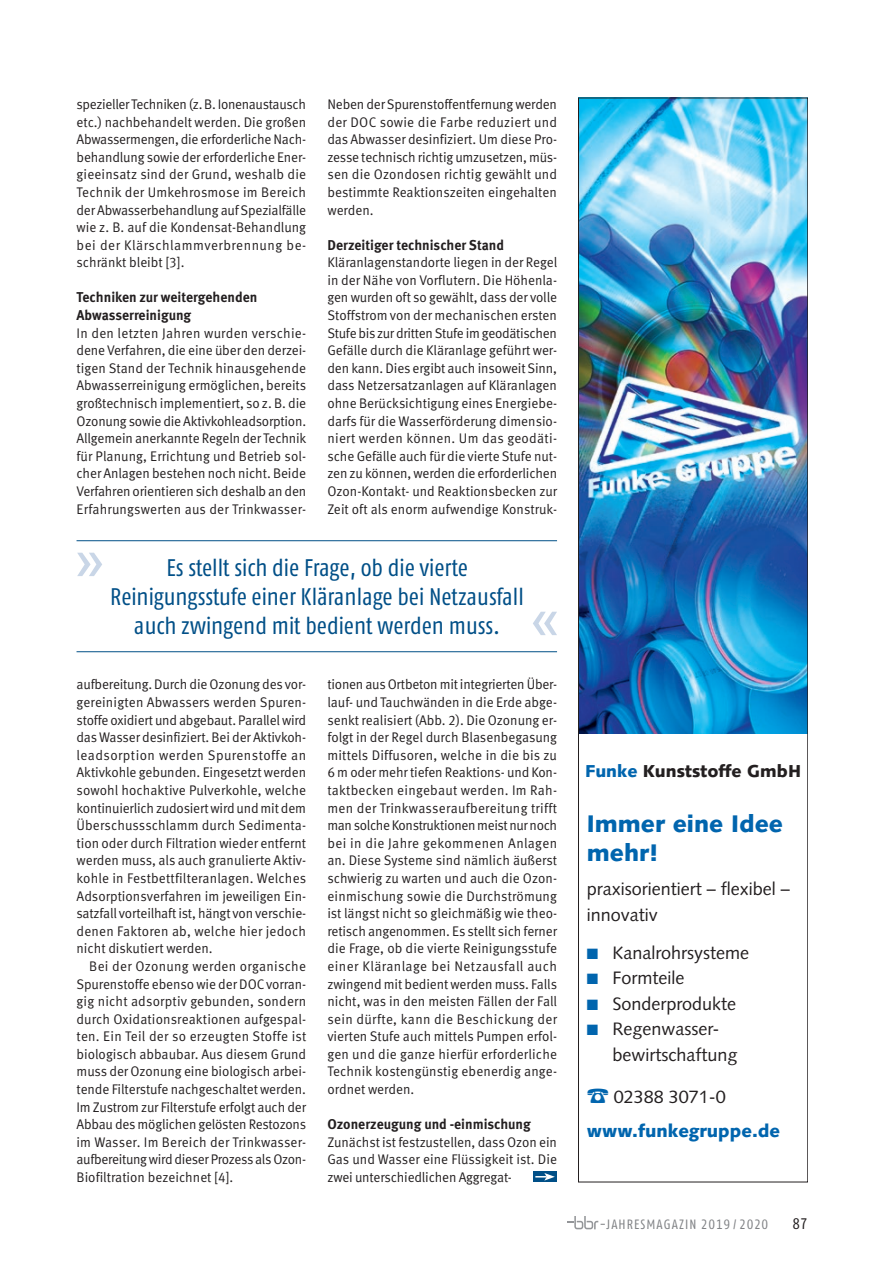
<style>
.page{position:relative;width:893px;height:1263px;background:#fff}
.page>*{position:absolute;margin:0;border:0;box-sizing:border-box;transform-origin:0 0}
.t1{font:condensed 24px/28.8px "Fago OT";color:#004f87;text-align:center}
.t2{font:900 24px/28.8px "Syntax LT Std";color:#0165ae}
.t3{font:18px/25.2px "Syntax LT Std";color:#231f20}
.t4{font:900 18px "Syntax LT Std";color:#0165ae}
.t5{font:900 17.25px "Syntax LT Std";color:#231f20}
.t6{font:condensed 15.3px "Fago OT";color:#231f20}
.t7{font:700 14.25px/17.5px "Meta OT";color:#231f20;scale:.96 1}
.t8{font:13.95px/17.5px "Meta OT Norm";color:#231f20;text-align:justify;scale:.96 1}
.t9{font:condensed 13.5px "Fago OT";letter-spacing:.075em;color:#808285}
.s1{color:#0165ae}
</style>
<div class="page">
<svg style="left:568px;top:1216px;width:30px;height:13px"></svg>
<div style="left:533px;top:1171px;width:24px;height:11px;background:#004f87"></div>
<svg style="left:535px;top:1173px;width:20px;height:7px"></svg>
<hr style="left:77px;top:651px;width:480px;height:1px;background:#004f87">
<svg style="left:77px;top:553px;width:25px;height:23px"></svg>
<svg style="left:533px;top:612px;width:24px;height:23px"></svg>
<hr style="left:77px;top:540px;width:480px;height:1px;background:#004f87">
<img style="left:580px;top:100px;width:226px;height:633px">
<div style="left:578px;top:98px;width:230px;height:1084px;border:1px solid #231f20"></div>
<p class="t8" style="left:77px;top:96px;width:241px">spezieller Techniken (z. B. Ionenaustausch etc.) nachbehandelt werden. Die großen Abwassermengen, die erforderliche Nach&shy;behandlung sowie der erforderliche Ener&shy;gieeinsatz sind der Grund, weshalb die Technik der Umkehrosmose im Bereich der Abwasserbehandlung auf Spezialfälle wie z. B. auf die Kondensat-Behandlung bei der Klärschlammverbrennung be&shy;schränkt bleibt [3].</p>
<p class="t7" style="left:77px;top:289px;width:190px">Techniken zur weitergehenden<br>Abwasserreinigung</p>
<p class="t8" style="left:77px;top:324px;width:241px">In den letzten Jahren wurden verschie&shy;dene Verfahren, die eine über den derzei&shy;tigen Stand der Technik hinausgehende Abwasserreinigung ermöglichen, bereits großtechnisch implementiert, so z. B. die Ozonung sowie die Aktivkohleadsorption.<br>Allgemein anerkannte Regeln der Technik für Planung, Errichtung und Betrieb sol&shy;cher Anlagen bestehen noch nicht. Beide Verfahren orientieren sich deshalb an den Erfahrungswerten aus der Trinkwasser-</p>
<p class="t8" style="left:327px;top:96px;width:241px">Neben der Spurenstoffentfernung werden der DOC sowie die Farbe reduziert und das Abwasser desinfiziert. Um diese Pro&shy;zesse technisch richtig umzusetzen, müs&shy;sen die Ozondosen richtig gewählt und bestimmte Reaktionszeiten eingehalten werden.</p>
<p class="t7" style="left:327px;top:236px;width:186px">Derzeitiger technischer Stand</p>
<p class="t8" style="left:327px;top:254px;width:241px">Kläranlagenstandorte liegen in der Regel in der Nähe von Vorflutern. Die Höhenla&shy;gen wurden oft so gewählt, dass der volle Stoffstrom von der mechanischen ersten Stufe bis zur dritten Stufe im geodätischen Gefälle durch die Kläranlage geführt wer&shy;den kann. Dies ergibt auch insoweit Sinn, dass Netzersatzanlagen auf Kläranlagen ohne Berücksichtigung eines Energiebe&shy;darfs für die Wasserförderung dimensio&shy;niert werden können. Um das geodäti&shy;sche Gefälle auch für die vierte Stufe nut&shy;zen zu können, werden die erforderlichen Ozon-Kontakt- und Reaktionsbecken zur Zeit oft als enorm aufwendige Konstruk-</p>
<h1 class="t1" style="left:110px;top:553px;width:415px">Es stellt sich die Frage, ob die vierte<br>Reinigungsstufe einer Kläranlage bei Netzausfall auch zwingend mit bedient werden muss.</h1>
<p class="t8" style="left:77px;top:676px;width:241px">aufbereitung. Durch die Ozonung des vor&shy;gereinigten Abwassers werden Spuren&shy;stoffe oxidiert und abgebaut. Parallel wird das Wasser desinfiziert. Bei der Aktivkoh&shy;leadsorption werden Spurenstoffe an Aktivkohle gebunden. Eingesetzt werden sowohl hochaktive Pulverkohle, welche kontinuierlich zudosiert wird und mit dem Überschussschlamm durch Sedimenta&shy;tion oder durch Filtration wieder entfernt werden muss, als auch granulierte Aktiv&shy;kohle in Festbettfilteranlagen. Welches Adsorptionsverfahren im jeweiligen Ein&shy;satzfall vorteilhaft ist, hängt von verschie&shy;denen Faktoren ab, welche hier jedoch nicht diskutiert werden.</p>
<p class="t8" style="left:77px;top:958px;width:241px;text-align:left;text-indent:13px">Bei der Ozonung werden organische Spurenstoffe ebenso wie der DOC vorran&shy;gig nicht adsorptiv gebunden, sondern durch Oxidationsreaktionen aufgespal&shy;ten. Ein Teil der so erzeugten Stoffe ist biologisch abbaubar. Aus diesem Grund muss der Ozonung eine biologisch arbei&shy;tende Filterstufe nachgeschaltet werden.<br>Im Zustrom zur Filterstufe erfolgt auch der Abbau des möglichen gelösten Restozons im Wasser. Im Bereich der Trinkwasser&shy;aufbereitung wird dieser Prozess als Ozon-Biofiltration bezeichnet [4].</p>
<p class="t8" style="left:327px;top:676px;width:241px">tionen aus Ortbeton mit integrierten Über&shy;lauf- und Tauchwänden in die Erde abge&shy;senkt realisiert (Abb. 2). Die Ozonung er&shy;folgt in der Regel durch Blasenbegasung mittels Diffusoren, welche in die bis zu 6 m oder mehr tiefen Reaktions- und Kon&shy;taktbecken eingebaut werden. Im Rah&shy;men der Trinkwasseraufbereitung trifft man solche Konstruktionen meist nur noch bei in die Jahre gekommenen Anlagen an. Diese Systeme sind nämlich äußerst schwierig zu warten und auch die Ozon&shy;einmischung sowie die Durchströmung ist längst nicht so gleichmäßig wie theo&shy;retisch angenommen. Es stellt sich ferner die Frage, ob die vierte Reinigungsstufe einer Kläranlage bei Netzausfall auch zwingend mit bedient werden muss. Falls nicht, was in den meisten Fällen der Fall sein dürfte, kann die Beschickung der vierten Stufe auch mittels Pumpen erfol&shy;gen und die ganze hierfür erforderliche Technik kostengünstig ebenerdig ange&shy;ordnet werden.</p>
<p class="t7" style="left:327px;top:1116px;width:213px">Ozonerzeugung und -einmischung</p>
<p class="t8" style="left:327px;top:1133px;width:241px">Zunächst ist festzustellen, dass Ozon ein Gas und Wasser eine Flüssigkeit ist. Die zwei unterschiedlichen Aggregat-</p>
<p class="t5" style="left:585px;top:761px;width:217px"><span class="s1">Funke</span> Kunststoffe GmbH</p>
<h1 class="t2" style="left:587px;top:809px;width:198px">Immer eine Idee mehr!</h1>
<p class="t3" style="left:587px;top:876px;width:205px">praxisorientiert – flexibel – innovativ</p>
<p class="t3" style="left:587px;top:940px;width:164px"><span class="s1">■</span> Kanalrohrsysteme</p>
<p class="t3" style="left:587px;top:965px;width:99px"><span class="s1">■</span> Formteile</p>
<p class="t3" style="left:587px;top:991px;width:151px"><span class="s1">■</span> Sonderprodukte</p>
<p class="t3" style="left:612px;top:1016px;width:127px;text-indent:-26px"><span class="s1">■</span> Regenwasser&shy;bewirtschaftung</p>
<p class="t3" style="left:614px;top:1084px;width:114px">02388 3071-0</p>
<p class="t4" style="left:587px;top:1120px;width:195px">www.funkegruppe.de</p>
<p class="t9" style="left:600px;top:1216px;width:170px">-JAHRESMAGAZIN 2019 / 2020</p>
<p class="t6" style="left:793px;top:1215px;width:17px">87</p>
</div>
